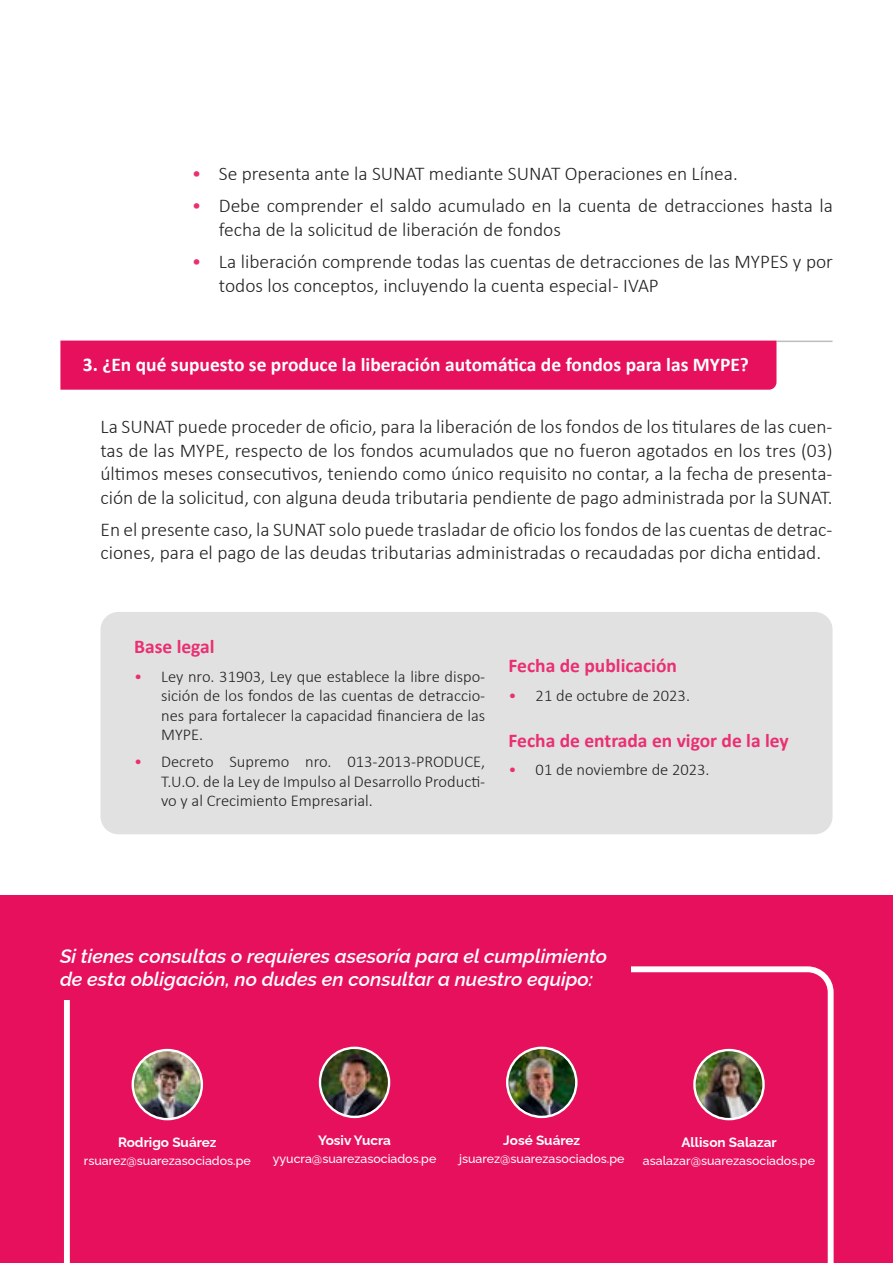
<style>
.page{position:relative;width:893px;height:1263px;background:#fff}
.page>*{position:absolute;margin:0;border:0;box-sizing:border-box;transform-origin:0 0}
.t1{font:300 19.5px/23.4px "Calibri";color:#212121}
.t2{font:italic 600 19.5px/23.4px "Raleway";color:#fff}
.t3{font:700 19.5px "Calibri";color:#fff}
.t4{font:700 19.5px "Calibri";color:#ea2f72}
.t5{font:300 16.5px/19.5px "Calibri";color:#212121;text-align:justify}
.t6{font:700 13.5px "Raleway";color:#fff}
.t7{font:500 12.45px "Raleway";color:#fff}
.s1{color:#ea2f72}
</style>
<div class="page">
<div style="left:60px;top:341px;width:716px;height:49px;background:#e7105d"></div>
<hr style="left:776px;top:341px;width:56px;height:1px;background:#696969">
<div style="left:0;top:896px;width:893px;height:367px;background:#e7105d"></div>
<svg style="left:64px;top:966px;width:770px;height:297px"></svg>
<div style="left:60px;top:944px;width:571px;height:55px;background:#e7105d"></div>
<img style="left:320px;top:1048px;width:69px;height:68px;border-radius:34px">
<div style="left:319px;top:1047px;width:71px;height:71px;border:2px solid #fff;border-radius:50%"></div>
<img style="left:133px;top:1050px;width:68px;height:69px;border-radius:34px">
<div style="left:132px;top:1049px;width:71px;height:71px;border:2px solid #fff;border-radius:50%"></div>
<div style="left:101px;top:612px;width:731px;height:222px;background:#e1e1e1;border-radius:18px"></div>
<p class="t1" style="left:192px;top:162px;width:547px"><span class="s1">•</span> Se presenta ante la SUNAT mediante SUNAT Operaciones en Línea.</p>
<p class="t1" style="left:219px;top:194px;width:616px;text-indent:-27px"><span class="s1">•</span> Debe comprender el saldo acumulado en la cuenta de detracciones hasta la fecha de la solicitud de liberación de fondos</p>
<p class="t1" style="left:219px;top:250px;width:616px;text-indent:-27px"><span class="s1">•</span> La liberación comprende todas las cuentas de detracciones de las MYPES y por todos los conceptos, incluyendo la cuenta especial - IVAP</p>
<p class="t3" style="left:83px;top:351px;width:668px">3. ¿En qué supuesto se produce la liberación automática de fondos para las MYPE?</p>
<p class="t1" style="left:100px;top:415px;width:734px;text-align:justify">La SUNAT puede proceder de oficio, para la liberación de los fondos de los titulares de las cuen&shy;tas de las MYPE, respecto de los fondos acumulados que no fueron agotados en los tres (03) últimos meses consecutivos, teniendo como único requisito no contar, a la fecha de presenta&shy;ción de la solicitud, con alguna deuda tributaria pendiente de pago administrada por la SUNAT.</p>
<p class="t1" style="left:100px;top:518px;width:733px">En el presente caso, la SUNAT solo puede trasladar de oficio los fondos de las cuentas de detrac&shy;ciones, para el pago de las deudas tributarias administradas o recaudadas por dicha entidad.</p>
<p class="t4" style="left:134px;top:633px;width:82px">Base legal</p>
<p class="t5" style="left:161px;top:666px;width:326px;text-indent:-27px"><span class="s1">•</span> Ley nro. 31903, Ley que establece la libre dispo&shy;sición de los fondos de las cuentas de detraccio&shy;nes para fortalecer la capacidad financiera de las MYPE.</p>
<p class="t5" style="left:161px;top:752px;width:326px;text-indent:-27px"><span class="s1">•</span> Decreto Supremo nro. 013-2013-PRODUCE, T.U.O. de la Ley de Impulso al Desarrollo Producti&shy;vo y al Crecimiento Empresarial.</p>
<p class="t4" style="left:509px;top:652px;width:170px">Fecha de publicación</p>
<p class="t5" style="left:509px;top:685px;width:183px"><span class="s1">•</span> 21 de octubre de 2023.</p>
<p class="t4" style="left:509px;top:727px;width:282px">Fecha de entrada en vigor de la ley</p>
<p class="t5" style="left:509px;top:760px;width:202px"><span class="s1">•</span> 01 de noviembre de 2023.</p>
<p class="t2" style="left:60px;top:942px;width:549px">Si tienes consultas o requieres asesoría para el cumplimiento de esta obligación, no dudes en consultar a nuestro equipo:</p>
<p class="t6" style="left:118px;top:1131px;width:100px">Rodrigo Suárez</p>
<p class="t7" style="left:84px;top:1150px;width:168px">rsuarez@suarezasociados.pe</p>
<p class="t6" style="left:318px;top:1129px;width:74px">Yosiv Yucra</p>
<p class="t7" style="left:273px;top:1148px;width:165px">yyucra@suarezasociados.pe</p>
<p class="t6" style="left:503px;top:1129px;width:78px">José Suárez</p>
<p class="t7" style="left:459px;top:1148px;width:167px">jsuarez@suarezasociados.pe</p>
<p class="t6" style="left:682px;top:1131px;width:97px">Allison Salazar</p>
<p class="t7" style="left:643px;top:1150px;width:174px">asalazar@suarezasociados.pe</p>
</div>
